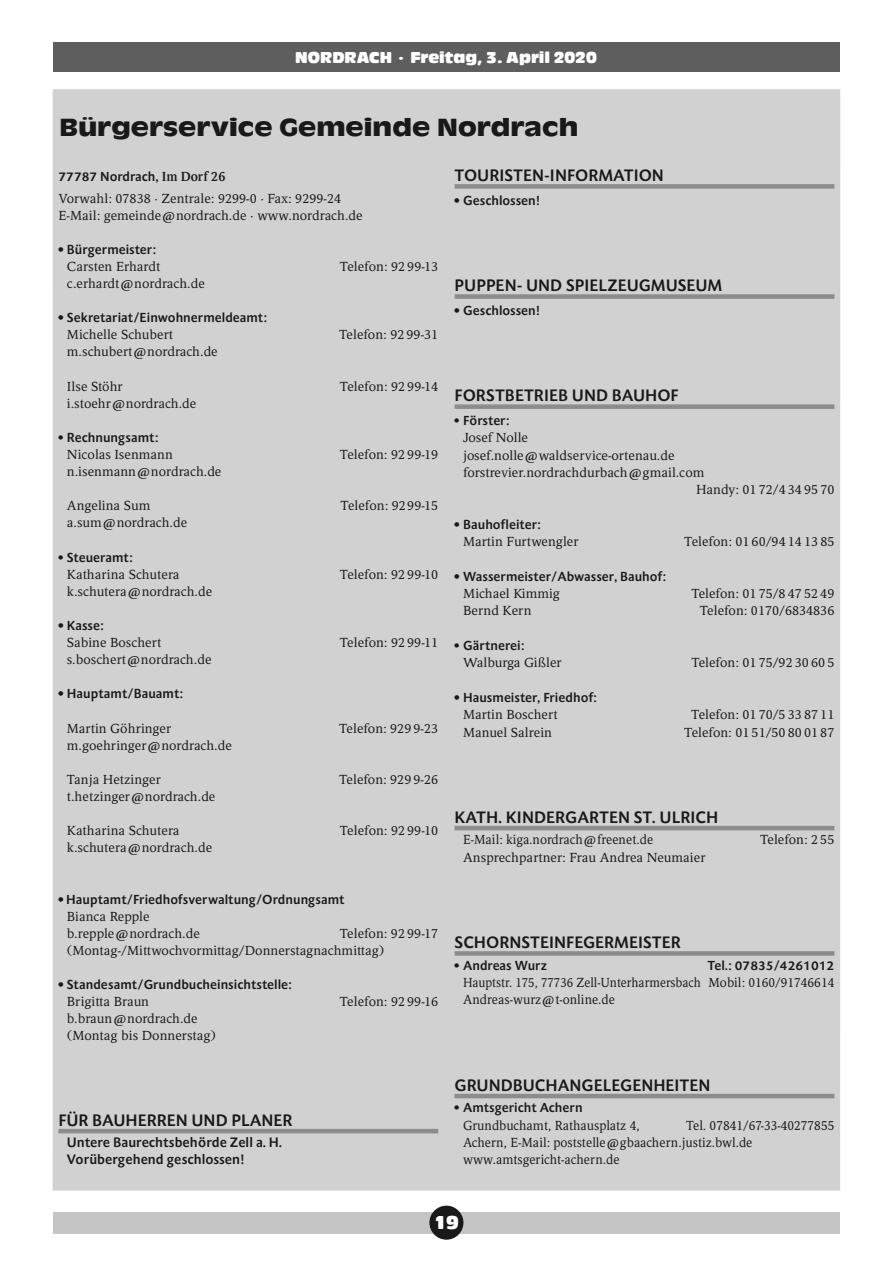
<style>
.page{position:relative;width:893px;height:1263px;background:#fff}
.page>*{position:absolute;margin:0;border:0;box-sizing:border-box;transform-origin:0 0}
.t1{font:700 25.8px "Antique Olive T";color:#191919;scale:1.2 1}
.t2{font:19.5px "Antique Olive T Compact Ro 1";color:#fff}
.t3{font:700 16.5px "Schwabo Sans";color:#191919}
.t4{font:16.5px "Antique Olive T Compact Ro 1";color:#fff}
.t5{font:700 13.65px "Schwabo Sans";color:#191919}
.t6{font:13.05px "Schwabo Serif";color:#191919}
.t7{font:700 13.05px "Schwabo Sans";color:#191919}
.t8{font:13.05px "Schwabo Serif";color:#191919;scale:.95 1}
.t9{font:13.05px "Schwabo Serif";color:#191919;scale:.91 1}
.s1{font-family:"Schwabo Serif Hl"}
.s2{font-family:"Schwabo Serif";font-weight:400}
</style>
<div class="page">
<div style="left:53px;top:1212px;width:786px;height:21px;background:#c5c5c5"></div>
<div style="left:429px;top:1206px;width:34px;height:34px;background:#191919;border-radius:50%"></div>
<div style="left:53px;top:43px;width:786px;height:29px;background:#5e5e5e"></div>
<div style="left:53px;top:89px;width:787px;height:1101px;background:#d1d1d1"></div>
<hr style="left:58px;top:1129px;width:380px;height:4px;background:#8c8c8c">
<div style="left:455px;top:184px;width:379px;height:5px;background:#8c8c8c"></div>
<div style="left:455px;top:294px;width:379px;height:5px;background:#8c8c8c"></div>
<div style="left:455px;top:404px;width:379px;height:5px;background:#8c8c8c"></div>
<hr style="left:455px;top:826px;width:379px;height:4px;background:#8c8c8c">
<div style="left:455px;top:951px;width:379px;height:5px;background:#8c8c8c"></div>
<hr style="left:455px;top:1094px;width:379px;height:4px;background:#8c8c8c">
<p class="t4" style="left:295px;top:51px;width:303px">NORDRACH · Freitag, 3. April 2020</p>
<p class="t1" style="left:59px;top:114px;width:434px">Bürgerservice Gemeinde Nordrach</p>
<p class="t7" style="left:58px;top:172px;width:168px">77787 Nordrach, <span class="s1">Im Dorf 26</span></p>
<p class="t6" style="left:58px;top:193px;width:284px">Vorwahl: 07838 · Zentrale: 9299-0 · Fax: 9299-24</p>
<p class="t6" style="left:58px;top:210px;width:306px">E-Mail: gemeinde@nordrach.de · www.nordrach.de</p>
<p class="t7" style="left:58px;top:244px;width:99px">• Bürgermeister:</p>
<p class="t6" style="left:67px;top:261px;width:95px">Carsten Erhardt</p>
<p class="t6" style="left:340px;top:261px;width:100px">Telefon: 92 99-13</p>
<p class="t6" style="left:67px;top:278px;width:139px">c.erhardt@nordrach.de</p>
<p class="t7" style="left:58px;top:313px;width:210px">• Sekretariat/Einwohnermeldeamt:</p>
<p class="t6" style="left:67px;top:330px;width:108px">Michelle Schubert</p>
<p class="t6" style="left:339px;top:330px;width:101px">Telefon: 92 99-31</p>
<p class="t6" style="left:67px;top:347px;width:152px">m.schubert@nordrach.de</p>
<p class="t6" style="left:67px;top:381px;width:57px">Ilse Stöhr</p>
<p class="t6" style="left:340px;top:381px;width:100px">Telefon: 92 99-14</p>
<p class="t6" style="left:67px;top:398px;width:131px">i.stoehr@nordrach.de</p>
<p class="t7" style="left:58px;top:432px;width:102px"><span class="s2">•</span> Rechnungsamt:</p>
<p class="t6" style="left:67px;top:449px;width:107px">Nicolas Isenmann</p>
<p class="t6" style="left:340px;top:449px;width:100px">Telefon: 92 99-19</p>
<p class="t6" style="left:67px;top:466px;width:156px">n.isenmann@nordrach.de</p>
<p class="t6" style="left:67px;top:500px;width:85px">Angelina Sum</p>
<p class="t6" style="left:341px;top:500px;width:99px">Telefon: 9299-15</p>
<p class="t6" style="left:67px;top:518px;width:122px">a.sum@nordrach.de</p>
<p class="t7" style="left:58px;top:552px;width:76px"><span class="s2">•</span> Steueramt:</p>
<p class="t6" style="left:67px;top:569px;width:114px">Katharina Schutera</p>
<p class="t6" style="left:340px;top:569px;width:100px">Telefon: 92 99-10</p>
<p class="t6" style="left:67px;top:586px;width:147px">k.schutera@nordrach.de</p>
<p class="t7" style="left:58px;top:620px;width:47px">• Kasse:</p>
<p class="t6" style="left:67px;top:637px;width:96px">Sabine Boschert</p>
<p class="t6" style="left:340px;top:637px;width:100px">Telefon: 92 99-11</p>
<p class="t6" style="left:67px;top:654px;width:146px">s.boschert@nordrach.de</p>
<p class="t7" style="left:58px;top:689px;width:126px">• Hauptamt/Bauamt:</p>
<p class="t6" style="left:67px;top:723px;width:106px">Martin Göhringer</p>
<p class="t6" style="left:339px;top:723px;width:101px">Telefon: 929 9-23</p>
<p class="t6" style="left:67px;top:740px;width:167px">m.goehringer@nordrach.de</p>
<p class="t6" style="left:67px;top:774px;width:95px">Tanja Hetzinger</p>
<p class="t6" style="left:339px;top:774px;width:101px">Telefon: 929 9-26</p>
<p class="t6" style="left:67px;top:791px;width:150px">t.hetzinger@nordrach.de</p>
<p class="t6" style="left:67px;top:825px;width:114px">Katharina Schutera</p>
<p class="t6" style="left:340px;top:825px;width:100px">Telefon: 92 99-10</p>
<p class="t6" style="left:67px;top:842px;width:147px">k.schutera@nordrach.de</p>
<p class="t7" style="left:58px;top:894px;width:288px">• Hauptamt/Friedhofsverwaltung/Ordnungsamt</p>
<p class="t6" style="left:67px;top:911px;width:84px">Bianca Repple</p>
<p class="t6" style="left:67px;top:928px;width:135px">b.repple@nordrach.de</p>
<p class="t6" style="left:340px;top:928px;width:100px">Telefon: 92 99-17</p>
<p class="t6" style="left:67px;top:945px;width:319px">(Montag-/Mittwochvormittag/Donnerstagnachmittag)</p>
<p class="t7" style="left:58px;top:979px;width:235px">• Standesamt/Grundbucheinsichtstelle:</p>
<p class="t6" style="left:67px;top:996px;width:84px">Brigitta Braun</p>
<p class="t6" style="left:340px;top:996px;width:100px">Telefon: 92 99-16</p>
<p class="t6" style="left:67px;top:1013px;width:132px">b.braun@nordrach.de</p>
<p class="t6" style="left:67px;top:1031px;width:151px">(Montag bis Donnerstag)</p>
<p class="t3" style="left:58px;top:1114px;width:236px">FÜR BAUHERREN UND PLANER</p>
<p class="t5" style="left:67px;top:1137px;width:217px">Untere Baurechtsbehörde Zell a. H.</p>
<p class="t5" style="left:67px;top:1154px;width:179px">Vorübergehend geschlossen!</p>
<p class="t3" style="left:455px;top:169px;width:211px">TOURISTEN-INFORMATION</p>
<p class="t7" style="left:455px;top:195px;width:87px">• Geschlossen!</p>
<p class="t3" style="left:455px;top:279px;width:269px">PUPPEN- UND SPIELZEUGMUSEUM</p>
<p class="t7" style="left:455px;top:305px;width:87px">• Geschlossen!</p>
<p class="t3" style="left:455px;top:389px;width:226px">FORSTBETRIEB UND BAUHOF</p>
<p class="t7" style="left:455px;top:416px;width:56px"><span class="s2">•</span> Förster:</p>
<p class="t6" style="left:463px;top:433px;width:67px">Josef Nolle</p>
<p class="t6" style="left:463px;top:450px;width:213px">josef.nolle@waldservice-ortenau.de</p>
<p class="t6" style="left:463px;top:467px;width:243px">forstrevier.nordrachdurbach@gmail.com</p>
<p class="t6" style="left:696px;top:484px;width:140px">Handy: 01 72/4 34 95 70</p>
<p class="t7" style="left:455px;top:519px;width:88px">• Bauhofleiter:</p>
<p class="t6" style="left:463px;top:536px;width:117px">Martin Furtwengler</p>
<p class="t6" style="left:684px;top:536px;width:152px">Telefon: 01 60/94 14 13 85</p>
<p class="t7" style="left:455px;top:571px;width:213px">• Wassermeister/Abwasser, Bauhof:</p>
<p class="t6" style="left:463px;top:588px;width:99px">Michael Kimmig</p>
<p class="t6" style="left:691px;top:588px;width:145px">Telefon: 01 75/8 47 52 49</p>
<p class="t6" style="left:463px;top:606px;width:70px">Bernd Kern</p>
<p class="t6" style="left:700px;top:606px;width:136px">Telefon: 0170/6834836</p>
<p class="t7" style="left:455px;top:640px;width:71px"><span class="s2">•</span> Gärtnerei:</p>
<p class="t6" style="left:463px;top:657px;width:100px">Walburga Gißler</p>
<p class="t6" style="left:691px;top:657px;width:145px">Telefon: 01 75/92 30 60 5</p>
<p class="t7" style="left:455px;top:692px;width:144px">• Hausmeister, Friedhof:</p>
<p class="t6" style="left:463px;top:709px;width:96px">Martin Boschert</p>
<p class="t6" style="left:691px;top:709px;width:145px">Telefon: 01 70/5 33 87 11</p>
<p class="t6" style="left:463px;top:727px;width:91px">Manuel Salrein</p>
<p class="t6" style="left:684px;top:727px;width:152px">Telefon: 01 51/50 80 01 87</p>
<p class="t3" style="left:455px;top:811px;width:265px">KATH. KINDERGARTEN ST. ULRICH</p>
<p class="t8" style="left:463px;top:835px;width:202px">E-Mail: kiga.nordrach@freenet.de</p>
<p class="t6" style="left:760px;top:835px;width:76px">Telefon: 2 55</p>
<p class="t6" style="left:463px;top:852px;width:244px">Ansprechpartner: Frau Andrea Neumaier</p>
<p class="t3" style="left:455px;top:936px;width:228px">SCHORNSTEINFEGERMEISTER</p>
<p class="t7" style="left:455px;top:960px;width:94px"><span class="s2">•</span> Andreas Wurz</p>
<p class="t7" style="left:707px;top:960px;width:128px">Tel.: 07835/4261012</p>
<p class="t9" style="left:463px;top:977px;width:410px">Hauptstr. 175, 77736 Zell-Unterharmersbach Mobil: 0160/91746614</p>
<p class="t8" style="left:463px;top:994px;width:162px">Andreas-wurz@t-online.de</p>
<p class="t3" style="left:455px;top:1079px;width:257px">GRUNDBUCHANGELEGENHEITEN</p>
<p class="t7" style="left:455px;top:1103px;width:130px"><span class="s2">•</span> Amtsgericht Achern</p>
<p class="t8" style="left:463px;top:1120px;width:187px">Grundbuchamt, Rathausplatz 4,</p>
<p class="t8" style="left:686px;top:1120px;width:158px">Tel. 07841/67-33-40277855</p>
<p class="t8" style="left:463px;top:1137px;width:306px">Achern, E-Mail: poststelle@gbaachern.justiz.bwl.de</p>
<p class="t8" style="left:463px;top:1154px;width:166px">www.amtsgericht-achern.de</p>
<p class="t2" style="left:433px;top:1215px;width:27px">19</p>
</div>
